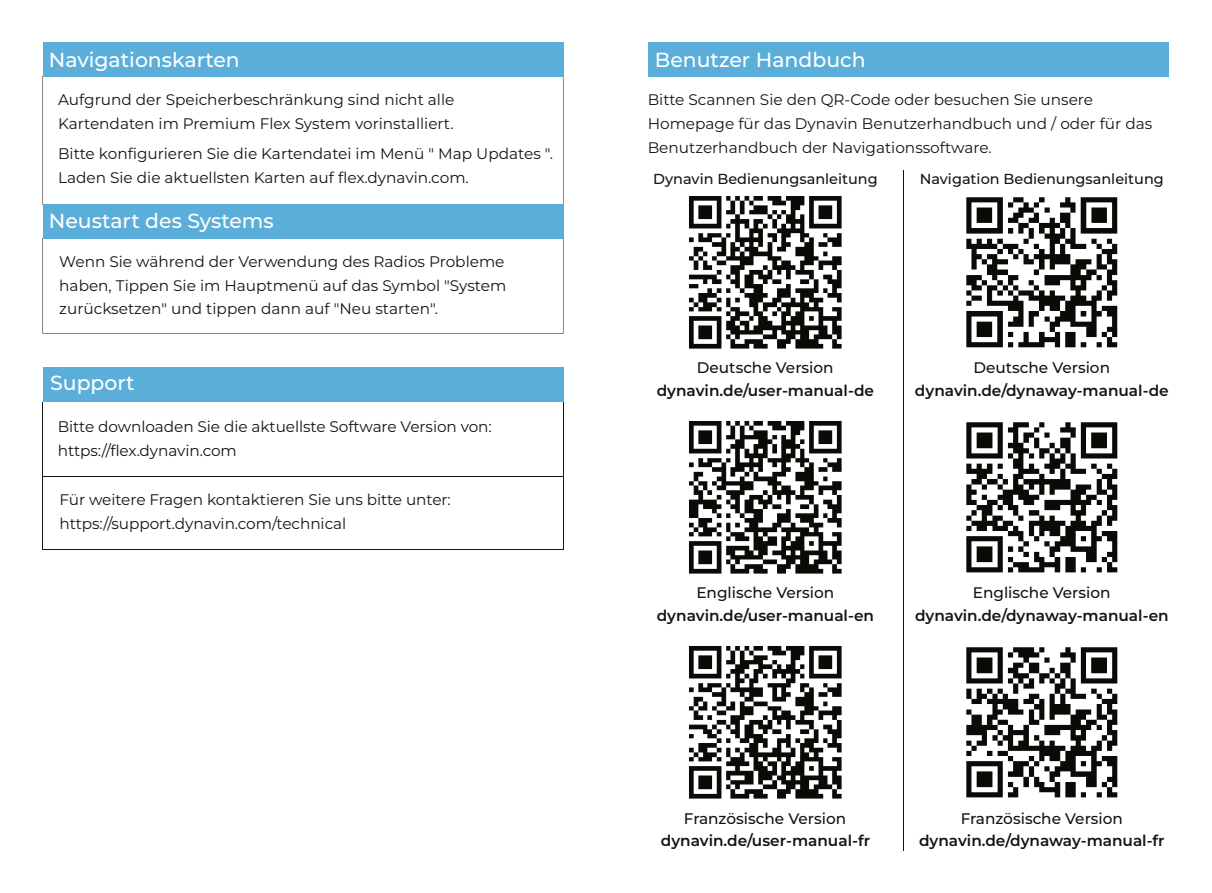
<style>
.page{position:relative;width:1212px;height:893px;background:#fff}
.page>*{position:absolute;margin:0;border:0;box-sizing:border-box;transform-origin:0 0}
.t1{font:500 20.4px "Montserrat";color:#fff}
.t2{font:15.3px/23.9px "Montserrat";color:#131413}
.t3{font:600 15.3px "Montserrat";color:#131413}
.t4{font:500 15.3px "Montserrat";color:#131413}
.t5{font:500 14.4px "Montserrat";color:#131413}
</style>
<div class="page">
<svg style="left:43px;top:238px;width:520px;height:96px"></svg>
<div style="left:43px;top:43px;width:520px;height:34px;background:#5baed9"></div>
<div style="left:43px;top:368px;width:520px;height:34px;background:#5baed9"></div>
<div style="left:43px;top:204px;width:520px;height:34px;background:#5baed9"></div>
<div style="left:648px;top:43px;width:521px;height:34px;background:#5baed9"></div>
<img style="left:689px;top:196px;width:153px;height:153px">
<img style="left:689px;top:421px;width:153px;height:153px">
<img style="left:966px;top:197px;width:152px;height:151px">
<img style="left:966px;top:422px;width:152px;height:151px">
<img style="left:966px;top:647px;width:152px;height:151px">
<img style="left:689px;top:646px;width:153px;height:153px">
<hr style="left:903px;top:170px;width:1px;height:680px;background:#131413">
<hr style="left:43px;top:402px;width:1px;height:148px;background:#131413">
<hr style="left:563px;top:402px;width:1px;height:148px;background:#131413">
<hr style="left:43px;top:476px;width:520px;height:1px;background:#131413">
<hr style="left:43px;top:549px;width:520px;height:1px;background:#131413">
<h1 class="t1" style="left:49px;top:45px;width:192px">Navigationskarten</h1>
<h1 class="t1" style="left:655px;top:46px;width:212px">Benutzer Handbuch</h1>
<p class="t2" style="left:58px;top:87px;width:398px">Aufgrund der Speicherbeschränkung sind nicht alle<br>Kartendaten im Premium Flex System vorinstalliert.</p>
<p class="t2" style="left:58px;top:142px;width:496px">Bitte konfigurieren Sie die Kartendatei im Menü " Map Updates ".<br>Laden Sie die aktuellsten Karten auf flex.dynavin.com.</p>
<h1 class="t1" style="left:49px;top:207px;width:226px">Neustart des Systems</h1>
<p class="t2" style="left:59px;top:249px;width:449px;text-align:justify">Wenn Sie während der Verwendung des Radios Probleme haben, Tippen Sie im Hauptmenü auf das Symbol "System zurücksetzen" und tippen dann auf "Neu starten".</p>
<h1 class="t1" style="left:50px;top:369px;width:86px">Support</h1>
<p class="t2" style="left:58px;top:414px;width:435px">Bitte downloaden Sie die aktuellste Software Version von: https://flex.dynavin.com</p>
<p class="t2" style="left:60px;top:487px;width:393px">Für weitere Fragen kontaktieren Sie uns bitte unter: https://support.dynavin.com/technical</p>
<p class="t2" style="left:648px;top:87px;width:506px">Bitte Scannen Sie den QR-Code oder besuchen Sie unsere<br>Homepage für das Dynavin Benutzerhandbuch und / oder für das<br>Benutzerhandbuch der Navigationssoftware.</p>
<p class="t5" style="left:653px;top:168px;width:226px">Dynavin Bedienungsanleitung</p>
<p class="t5" style="left:920px;top:168px;width:246px">Navigation Bedienungsanleitung</p>
<p class="t4" style="left:697px;top:357px;width:138px">Deutsche Version</p>
<p class="t3" style="left:657px;top:379px;width:219px">dynavin.de/user-manual-de</p>
<p class="t4" style="left:973px;top:357px;width:138px">Deutsche Version</p>
<p class="t3" style="left:915px;top:379px;width:255px">dynavin.de/dynaway-manual-de</p>
<p class="t4" style="left:696px;top:582px;width:139px">Englische Version</p>
<p class="t3" style="left:657px;top:605px;width:219px">dynavin.de/user-manual-en</p>
<p class="t4" style="left:973px;top:582px;width:139px">Englische Version</p>
<p class="t3" style="left:915px;top:605px;width:255px">dynavin.de/dynaway-manual-en</p>
<p class="t4" style="left:684px;top:808px;width:164px">Französische Version</p>
<p class="t3" style="left:661px;top:830px;width:211px">dynavin.de/user-manual-fr</p>
<p class="t4" style="left:961px;top:808px;width:164px">Französische Version</p>
<p class="t3" style="left:919px;top:830px;width:247px">dynavin.de/dynaway-manual-fr</p>
</div>
